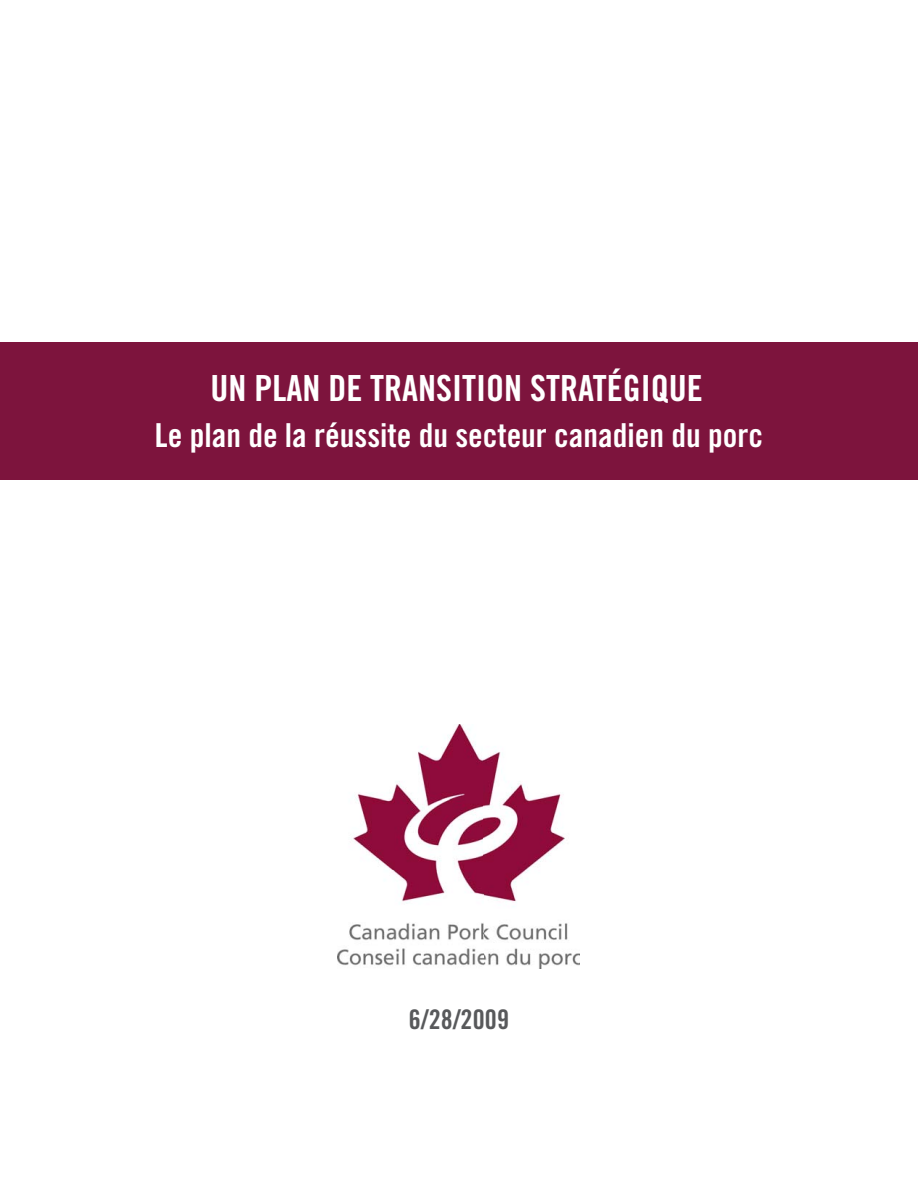
<style>
.page{position:relative;width:918px;height:1188px;background:#fff}
.page>*{position:absolute;margin:0;border:0;box-sizing:border-box;transform-origin:0 0}
.t1{font:36px "Trade Gothic Bold Cond Twenty";color:#fff}
.t2{font:33px "Trade Gothic Bold Cond Twenty";color:#fff}
.t3{font:27px "Trade Gothic Bold Cond Twenty";letter-spacing:.005em;color:#58595b}
</style>
<div class="page">
<div style="left:0;top:342px;width:918px;height:138px;background:#7d143d"></div>
<img style="left:338px;top:724px;width:242px;height:244px">
<p class="t1" style="left:210px;top:375px;width:494px">UN PLAN DE TRANSITION STRATÉGIQUE</p>
<p class="t2" style="left:155px;top:423px;width:610px">Le plan de la réussite du secteur canadien du porc</p>
<p class="t3" style="left:409px;top:1009px;width:102px">6/28/2009</p>
</div>
